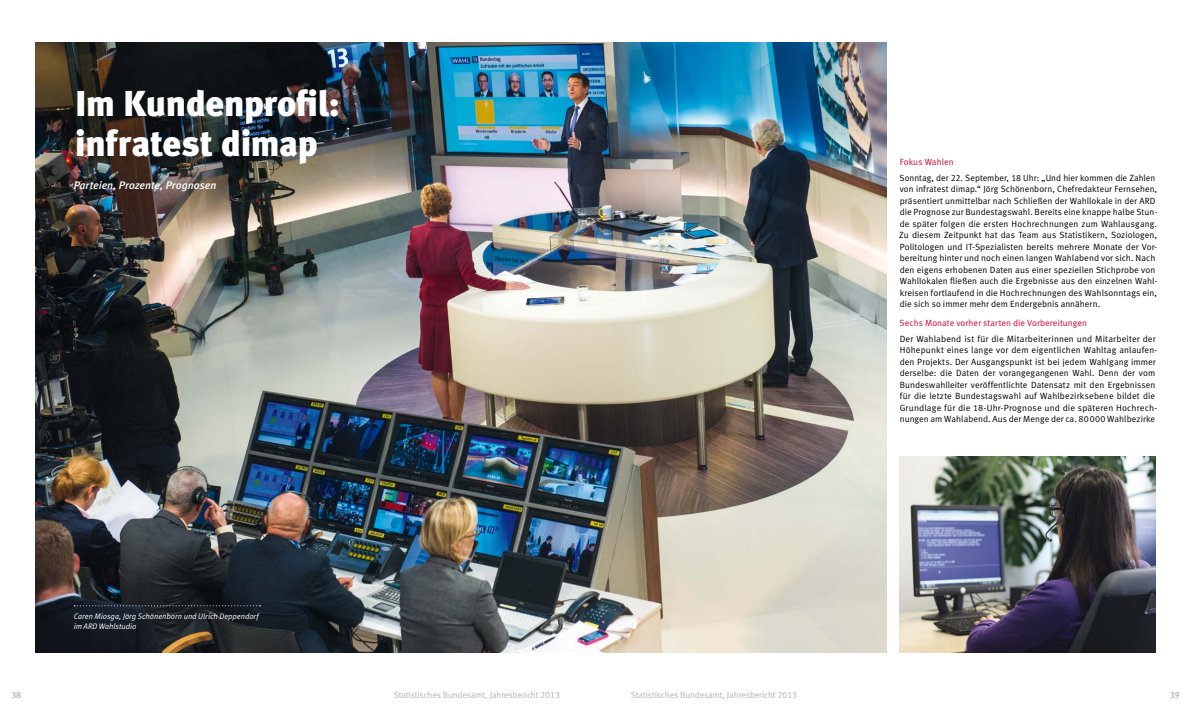
<style>
.page{position:relative;width:1191px;height:723px;background:#fff}
.page>*{position:absolute;margin:0;border:0;box-sizing:border-box;transform-origin:0 0}
.t1{font:36px/40px "Meta Black LF";letter-spacing:-.01em;color:#fff}
.t2{font:italic 11px "Meta Medium LF";color:#fff}
.t3{font:9px/11.5px "Meta Normal LF";letter-spacing:.01em;color:#000}
.t4{font:9px "Meta Normal LF";letter-spacing:-.01em;color:#b1b3b4}
.t5{font:9px "Meta Normal LF";letter-spacing:.005em;color:#cd0332}
.t6{font:9px "Meta Medium LF";color:#b1b3b4}
.t7{font:italic 8px/9.6px "Meta Normal LF";color:#fff}
</style>
<div class="page">
<img style="left:899px;top:457px;width:256px;height:195px">
<img style="left:35px;top:43px;width:852px;height:609px">
<svg style="left:74px;top:605px;width:186px;height:1px"></svg>
<h1 class="t1" style="left:75px;top:83px;width:266px">Im Kundenprofil: infratest dimap</h1>
<p class="t2" style="left:74px;top:179px;width:144px">Parteien, Prozente, Prognosen</p>
<p class="t7" style="left:74px;top:611px;width:186px">Caren Miosga, Jörg Schönenborn und Ulrich Deppendorf im ARD Wahlstudio</p>
<p class="t5" style="left:899px;top:157px;width:55px">Fokus Wahlen</p>
<p class="t3" style="left:899px;top:172px;width:260px">Sonntag, der 22. September, 18 Uhr: „Und hier kommen die Zahlen von infratest dimap.“ Jörg Schönenborn, Chefredakteur Fernsehen, präsentiert unmittelbar nach Schließen der Wahllokale in der ARD die Prognose zur Bundestagswahl. Bereits eine knappe halbe Stun&shy;de später folgen die ersten Hochrechnungen zum Wahlausgang.<br>Zu diesem Zeitpunkt hat das Team aus Statistikern, Soziologen, Politologen und IT-Spezialisten bereits mehrere Monate der Vor&shy;bereitung hinter und noch einen langen Wahlabend vor sich. Nach den eigens erhobenen Daten aus einer speziellen Stichprobe von Wahllokalen fließen auch die Ergebnisse aus den einzelnen Wahl&shy;kreisen fortlaufend in die Hochrechnungen des Wahlsonntags ein, die sich so immer mehr dem Endergebnis annähern.</p>
<p class="t5" style="left:899px;top:318px;width:189px">Sechs Monate vorher starten die Vorbereitungen</p>
<p class="t3" style="left:899px;top:333px;width:259px">Der Wahlabend ist für die Mitarbeiterinnen und Mitarbeiter der Höhepunkt eines lange vor dem eigentlichen Wahltag anlaufen&shy;den Projekts. Der Ausgangspunkt ist bei jedem Wahlgang immer derselbe: die Daten der vorangegangenen Wahl. Denn der vom Bundeswahlleiter veröffentlichte Datensatz mit den Ergebnissen für die letzte Bundestagswahl auf Wahlbezirksebene bildet die Grundlage für die 18-Uhr-Prognose und die späteren Hochrech&shy;nungen am Wahlabend. Aus der Menge der ca. 80000 Wahlbezirke</p>
<p class="t6" style="left:11px;top:690px;width:11px">38</p>
<p class="t4" style="left:394px;top:690px;width:168px">Statistisches Bundesamt, Jahresbericht 2013</p>
<p class="t4" style="left:631px;top:690px;width:168px">Statistisches Bundesamt, Jahresbericht 2013</p>
<p class="t6" style="left:1169px;top:690px;width:11px">39</p>
</div>
